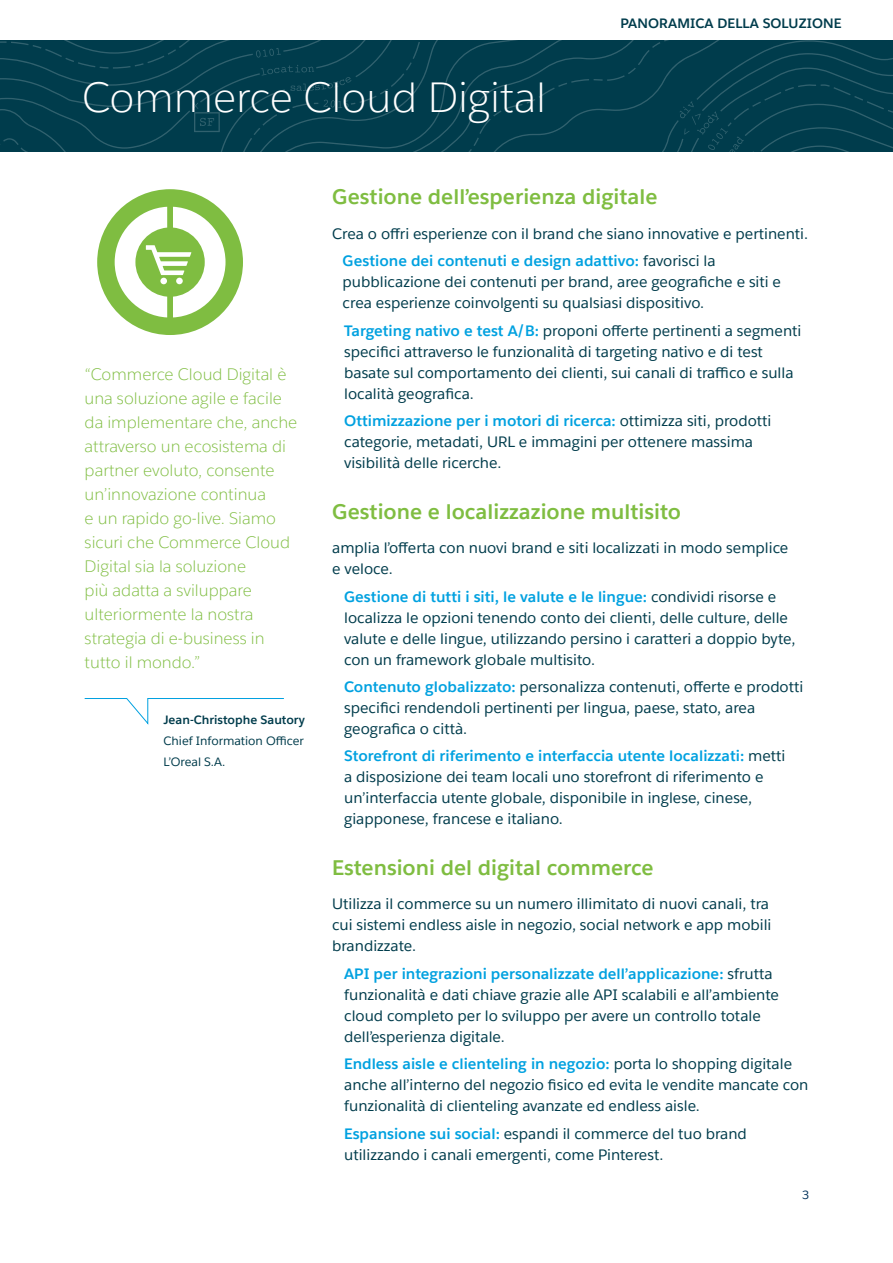
<style>
.page{position:relative;width:893px;height:1263px;background:#fff}
.page>*{position:absolute;margin:0;border:0;box-sizing:border-box;transform-origin:0 0}
.t1{font:300 42px "Salesforce Sans";color:#fff}
.MAIN_Green_Header_2{font:700 21px "Salesforce Sans";color:#7fbd41}
.t2{font:300 16.5px/24px "Salesforce Sans";color:#7fbd41}
.t3{font:15px/21px "Salesforce Sans";color:#003c4c}
.t4{font:700 13.5px "Salesforce Sans";letter-spacing:.01em;color:#003c4c}
.t5{font:12px/21px "Salesforce Sans";color:#003c4c;text-align:justify}
.t6{font:11.85px "Salesforce Sans";color:#00315a}
.s1{font-weight:700}
.s2{font-weight:700;color:#00a1e0}
</style>
<div class="page">
<svg style="left:0;top:40px;width:893px;height:112px;background:#033e4e"></svg>
<svg style="left:84px;top:698px;width:200px;height:27px"></svg>
<div style="left:97px;top:189px;width:146px;height:146px;background:#7fbd41;border-radius:50%"></div>
<svg style="left:115px;top:207px;width:111px;height:110px"></svg>
<p class="t1" style="left:82px;top:71px;width:465px">Commerce Cloud Digital</p>
<p class="t4" style="left:620px;top:14px;width:223px">PANORAMICA DELLA SOLUZIONE</p>
<p class="t2" style="left:85px;top:362px;width:214px">“Commerce Cloud Digital è una soluzione agile e facile da implementare che, anche attraverso un ecosistema di partner evoluto, consente un’innovazione continua<br>e un rapido go-live. Siamo sicuri che Commerce Cloud<br>Digital sia la soluzione<br>più adatta a sviluppare ulteriormente la nostra strategia di e-business in tutto il mondo.”</p>
<p class="t5" style="left:164px;top:710px;width:143px"><span class="s1">Jean-Christophe Sautory </span>Chief Information Officer L’Oreal S.A.</p>
<p class="MAIN_Green_Header_2" style="left:332px;top:184px;width:327px">Gestione dell’esperienza digitale</p>
<p class="t3" style="left:332px;top:223px;width:477px">Crea o offri esperienze con il brand che siano innovative e pertinenti.</p>
<p class="t3" style="left:343px;top:251px;width:440px"><span class="s2">Gestione dei contenuti e design adattivo:</span> favorisci la pubblicazione dei contenuti per brand, aree geografiche e siti e crea esperienze coinvolgenti su qualsiasi dispositivo.</p>
<p class="t3" style="left:344px;top:320px;width:459px"><span class="s2">Targeting nativo e test A/B:</span> proponi offerte pertinenti a segmenti specifici attraverso le funzionalità di targeting nativo e di test basate sul comportamento dei clienti, sui canali di traffico e sulla località geografica.</p>
<p class="t3" style="left:344px;top:410px;width:429px"><span class="s2">Ottimizzazione per i motori di ricerca:</span> ottimizza siti, prodotti categorie, metadati, URL e immagini per ottenere massima visibilità delle ricerche.</p>
<p class="MAIN_Green_Header_2" style="left:332px;top:498px;width:350px">Gestione e localizzazione multisito</p>
<p class="t3" style="left:332px;top:537px;width:458px">amplia l’offerta con nuovi brand e siti localizzati in modo semplice e veloce.</p>
<p class="t3" style="left:344px;top:586px;width:453px"><span class="s2">Gestione di tutti i siti, le valute e le lingue:</span> condividi risorse e localizza le opzioni tenendo conto dei clienti, delle culture, delle valute e delle lingue, utilizzando persino i caratteri a doppio byte, con un framework globale multisito.</p>
<p class="t3" style="left:344px;top:676px;width:461px"><span class="s2">Contenuto globalizzato:</span> personalizza contenuti, offerte e prodotti specifici rendendoli pertinenti per lingua, paese, stato, area geografica o città.</p>
<p class="t3" style="left:344px;top:746px;width:443px"><span class="s2">Storefront di riferimento e interfaccia utente localizzati:</span> metti a disposizione dei team locali uno storefront di riferimento e un’interfaccia utente globale, disponibile in inglese, cinese, giapponese, francese e italiano.</p>
<p class="MAIN_Green_Header_2" style="left:332px;top:854px;width:323px">Estensioni del digital commerce</p>
<p class="t3" style="left:332px;top:893px;width:441px">Utilizza il commerce su un numero illimitato di nuovi canali, tra cui sistemi endless aisle in negozio, social network e app mobili brandizzate.</p>
<p class="t3" style="left:344px;top:963px;width:436px"><span class="s2">API per integrazioni personalizzate dell’applicazione:</span> sfrutta funzionalità e dati chiave grazie alle API scalabili e all’ambiente cloud completo per lo sviluppo per avere un controllo totale dell’esperienza digitale.</p>
<p class="t3" style="left:344px;top:1053px;width:466px"><span class="s2">Endless aisle e clienteling in negozio:</span> porta lo shopping digitale anche all’interno del negozio fisico ed evita le vendite mancate con funzionalità di clienteling avanzate ed endless aisle.</p>
<p class="t3" style="left:344px;top:1123px;width:404px"><span class="s2">Espansione sui social:</span> espandi il commerce del tuo brand utilizzando i canali emergenti, come Pinterest.</p>
<p class="t6" style="left:802px;top:1187px;width:9px">3</p>
</div>
